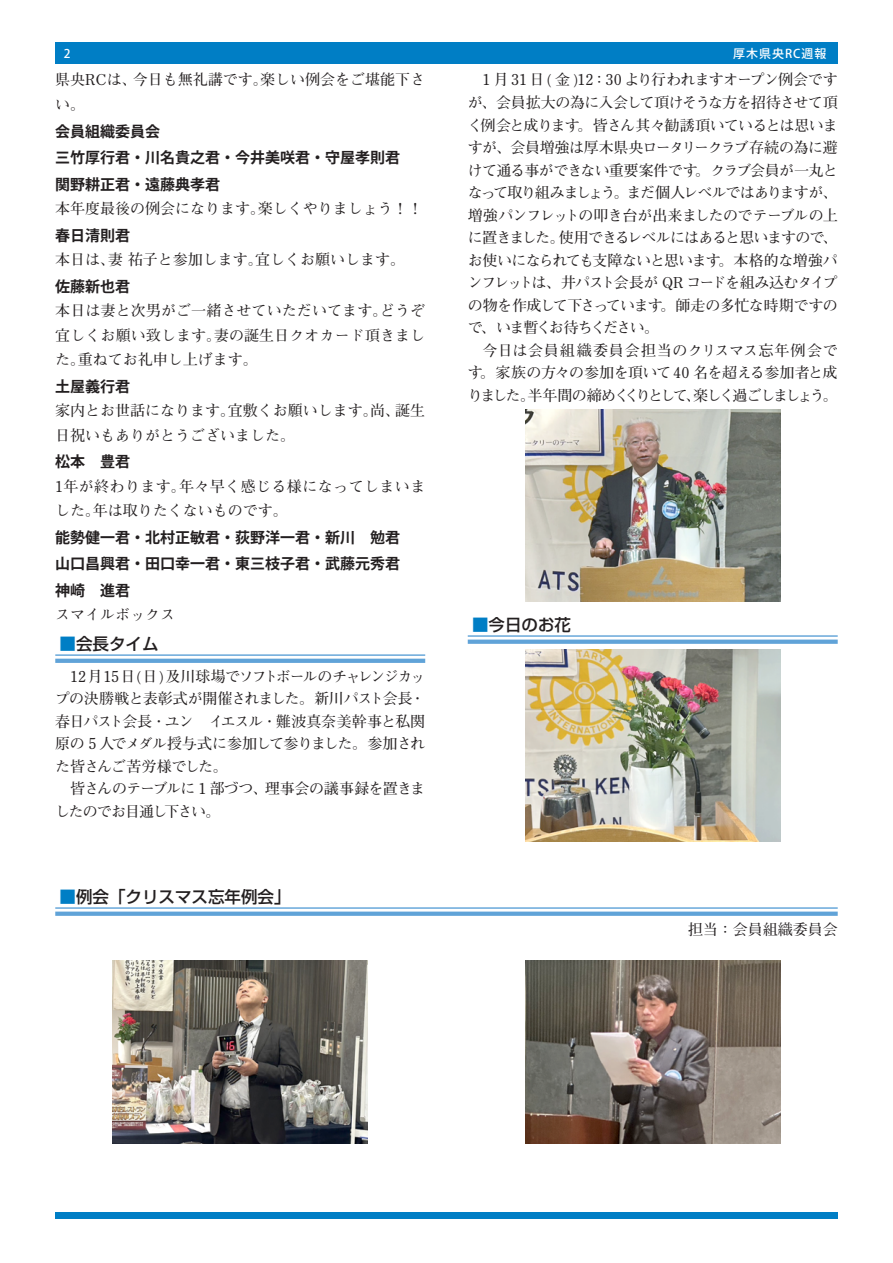
<style>
.page{position:relative;width:893px;height:1263px;background:#fff}
.page>*{position:absolute;margin:0;border:0;box-sizing:border-box;transform-origin:0 0}
.t1{font:500 16.5px "Shin Go Pro";color:#231f20}
.t2{font:700 15px/22.5px "Futo Min A101 Pro";color:#231f20;text-align:justify}
.t3{font:700 15px/26.5px "Koz Go Pr 6 N";color:#231f20}
.t4{font:700 15px/24.5px "Futo Min A101 Pro";letter-spacing:.03em;color:#231f20}
.t5{font:700 15px/22.5px "Futo Min A101 Pro";letter-spacing:-.055em;color:#231f20}
.t6{font:500 12px "Koz Go Pr 6 N";letter-spacing:.08em;color:#fff}
.s1{color:#007ec5}
</style>
<div class="page">
<div style="left:55px;top:43px;width:783px;height:21px;background:#007ec5"></div>
<div style="left:55px;top:1213px;width:783px;height:6px;background:#007ec5"></div>
<hr style="left:55px;top:654px;width:370px;height:2px;background:#60a3d8">
<svg style="left:55px;top:659px;width:370px;height:4px"></svg>
<hr style="left:468px;top:635px;width:370px;height:2px;background:#60a3d8">
<svg style="left:468px;top:640px;width:370px;height:4px"></svg>
<img style="left:525px;top:410px;width:255px;height:191px">
<img style="left:525px;top:650px;width:255px;height:191px">
<hr style="left:55px;top:907px;width:783px;height:2px;background:#60a3d8">
<div style="left:55px;top:911px;width:783px;height:5px;background:#60a3d8"></div>
<img style="left:113px;top:961px;width:255px;height:183px">
<img style="left:525px;top:961px;width:255px;height:183px">
<p class="t6" style="left:64px;top:47px;width:8px">2</p>
<p class="t6" style="left:733px;top:47px;width:95px">厚木県央RC週報</p>
<p class="t2" style="left:55px;top:66px;width:371px;line-height:24.5px">県央RCは、今日も無礼講です。楽しい例会をご堪能下さい。</p>
<p class="t3" style="left:55px;top:118px;width:347px">会員組織委員会<br>三竹厚行君・川名貴之君・今井美咲君・守屋孝則君関野耕正君・遠藤典孝君</p>
<p class="t2" style="left:55px;top:195px;width:369px">本年度最後の例会になります。楽しくやりましょう！！</p>
<p class="t3" style="left:55px;top:222px;width:77px">春日清則君</p>
<p class="t2" style="left:55px;top:246px;width:351px">本日は、妻 祐子と参加します。宜しくお願いします。</p>
<p class="t3" style="left:55px;top:273px;width:77px">佐藤新也君</p>
<p class="t2" style="left:55px;top:297px;width:371px;line-height:24.5px">本日は妻と次男がご一緒させていただいてます。どうぞ宜しくお願い致します。妻の誕生日クオカード頂きました。重ねてお礼申し上げます。</p>
<p class="t3" style="left:55px;top:373px;width:77px">土屋義行君</p>
<p class="t2" style="left:55px;top:396px;width:371px;line-height:24.5px">家内とお世話になります。宜敷くお願いします。尚、誕生日祝いもありがとうございました。</p>
<p class="t3" style="left:55px;top:449px;width:77px">松本　豊君</p>
<p class="t4" style="left:55px;top:472px;width:372px">1年が終わります。年々早く感じる様になってしまいました。年は取りたくないものです。</p>
<p class="t3" style="left:55px;top:524px;width:347px;text-align:justify">能勢健一君・北村正敏君・荻野洋一君・新川　勉君山口昌興君・田口幸一君・東三枝子君・武藤元秀君神崎　進君</p>
<p class="t2" style="left:55px;top:602px;width:122px">スマイルボックス</p>
<p class="t1" style="left:60px;top:630px;width:100px"><span class="s1">■</span>会長タイム</p>
<p class="t2" style="left:55px;top:663px;width:371px;text-indent:15px">12月15日(日)及川球場でソフトボールのチャレンジカップの決勝戦と表彰式が開催されました。新川パスト会長・春日パスト会長・ユン　イエスル・難波真奈美幹事と私関原の 5 人でメダル授与式に参加して参りました。参加された皆さんご苦労様でした。</p>
<p class="t5" style="left:55px;top:776px;width:371px;text-indent:15px">皆さんのテーブルに 1 部づつ、理事会の議事録を置きましたのでお目通し下さい。</p>
<p class="t2" style="left:468px;top:67px;width:371px;text-indent:15px">1 月 31 日 ( 金 )12：30 より行われますオープン例会ですが、会員拡大の為に入会して頂けそうな方を招待させて頂く例会と成ります。皆さん其々勧誘頂いているとは思いますが、会員増強は厚木県央ロータリークラブ存続の為に避けて通る事ができない重要案件です。クラブ会員が一丸となって取り組みましょう。まだ個人レベルではありますが、増強パンフレットの叩き台が出来ましたのでテーブルの上に置きました。使用できるレベルにはあると思いますので、お使いになられても支障ないと思います。本格的な増強パンフレットは、井パスト会長が QR コードを組み込むタイプの物を作成して下さっています。師走の多忙な時期ですので、いま暫くお待ちください。</p>
<p class="t2" style="left:468px;top:337px;width:371px;text-indent:15px">今日は会員組織委員会担当のクリスマス忘年例会です。家族の方々の参加を頂いて40 名を超える参加者と成りました。半年間の締めくくりとして、楽しく過ごしましょう。</p>
<p class="t1" style="left:472px;top:611px;width:100px"><span class="s1">■</span>今日のお花</p>
<p class="t1" style="left:60px;top:883px;width:232px"><span class="s1">■</span>例会「クリスマス忘年例会」</p>
<p class="t2" style="left:688px;top:916px;width:151px">担当：会員組織委員会</p>
</div>
